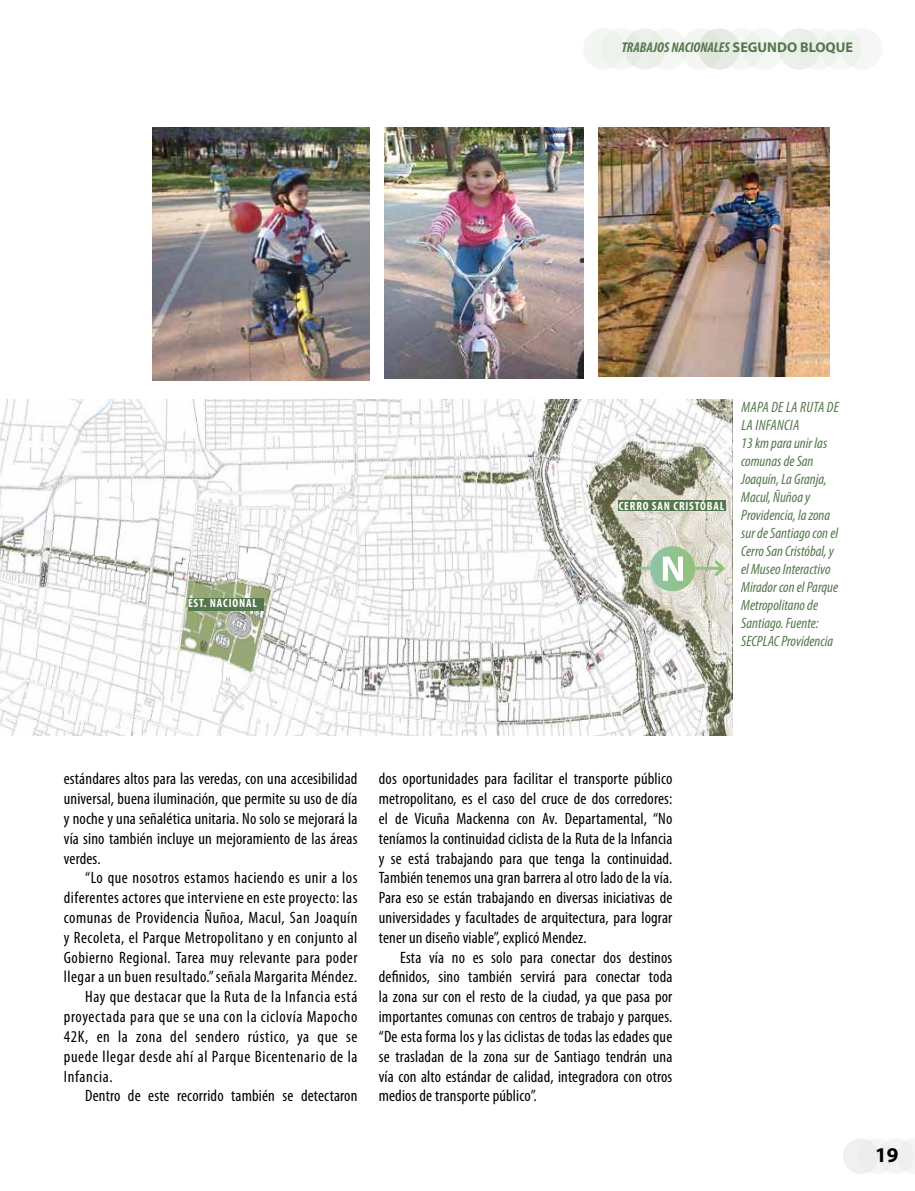
<style>
.page{position:relative;width:915px;height:1191px;background:#fff}
.page>*{position:absolute;margin:0;border:0;box-sizing:border-box;transform-origin:0 0}
.t1{font:700 21px "Myriad Pro";color:#000}
.t2{font:condensed 16.5px/19.8px "Myriad Pro";letter-spacing:.03em;color:#000;text-align:justify}
.t3{font:condensed 16.5px "Myriad Pro";letter-spacing:.01em;color:#000}
.t4{font:italic condensed 15px/18px "Myriad Pro";color:#54774d}
.t5{font:italic 700 condensed 14.25px "Myriad Pro";color:#54774d}
.t6{font:700 condensed 12px "Myriad Pro";letter-spacing:.07em;color:#fff}
.s1{font-style:normal;font-stretch:normal}
</style>
<div class="page">
<div style="left:842px;top:1138px;width:36px;height:36px;background:#f0f0f1;border-radius:50%"></div>
<div style="left:858px;top:1138px;width:36px;height:36px;background:#e6e7e8;border-radius:50%"></div>
<div style="left:878px;top:1138px;width:35px;height:36px;background:#efefef;border-radius:50%"></div>
<svg style="left:899px;top:1138px;width:15px;height:33px"></svg>
<img style="left:0;top:400px;width:732px;height:335px">
<div style="left:583px;top:28px;width:41px;height:42px;background:#f4f6f3;border-radius:50%"></div>
<div style="left:601px;top:28px;width:41px;height:42px;background:#eef1ec;border-radius:50%"></div>
<div style="left:624px;top:28px;width:41px;height:42px;background:#e7ece5;border-radius:50%"></div>
<div style="left:645px;top:28px;width:41px;height:42px;background:#f4f7f3;border-radius:50%"></div>
<div style="left:680px;top:28px;width:41px;height:42px;background:#f4f6f3;border-radius:50%"></div>
<div style="left:698px;top:28px;width:41px;height:42px;background:#dfe6dc;border-radius:50%"></div>
<div style="left:721px;top:28px;width:41px;height:42px;background:linear-gradient(to bottom,#ebf0e9,#edf1eb);border-radius:50%"></div>
<div style="left:742px;top:28px;width:41px;height:42px;background:#f4f7f3;border-radius:50%"></div>
<div style="left:778px;top:28px;width:41px;height:42px;background:#ecf0eb;border-radius:50%"></div>
<div style="left:796px;top:28px;width:41px;height:42px;background:#e5ebe3;border-radius:50%"></div>
<div style="left:819px;top:28px;width:41px;height:42px;background:#eef2ed;border-radius:50%"></div>
<div style="left:840px;top:28px;width:42px;height:42px;background:#f4f7f3;border-radius:50%"></div>
<img style="left:153px;top:128px;width:217px;height:252px">
<img style="left:598px;top:128px;width:231px;height:249px">
<img style="left:384px;top:128px;width:199px;height:250px">
<div style="left:618px;top:500px;width:108px;height:11px;background:#54774d"></div>
<div style="left:188px;top:598px;width:75px;height:12px;background:#54774d"></div>
<hr style="left:635px;top:567px;width:87px;height:3px;background:#fff">
<svg style="left:710px;top:557px;width:17px;height:22px"></svg>
<svg style="left:649px;top:546px;width:46px;height:45px"></svg>
<svg style="left:662px;top:556px;width:20px;height:25px"></svg>
<p class="t5" style="left:621px;top:38px;width:233px">TRABAJOS NACIONALES <span class="s1">SEGUNDO BLOQUE</span></p>
<p class="t6" style="left:188px;top:596px;width:36px">EST. NACIO</p>
<p class="t6" style="left:239px;top:596px;width:14px">NAL</p>
<p class="t6" style="left:618px;top:498px;width:107px">CERRO SAN CRISTÓBAL</p>
<p class="t4" style="left:741px;top:398px;width:98px">Mapa dela Ruta de la Infancia<br>13 km para unir las comunas de San<br>Joaquín, La Granja,<br>Macul, Ñuñoa y<br>Providencia, la zona sur de Santiago con el<br>Cerro San Cristóbal, y el Museo Interactivo<br>Mirador con el Parque<br>Metropolitano de<br>Santiago. Fuente:<br>SECPLAC Providencia</p>
<p class="t2" style="left:64px;top:769px;width:295px">estándares altos para las veredas, con una accesibilidad universal, buena iluminación, que permite su uso de día y noche y una señalética unitaria. No solo se mejorará la vía sino también incluye un mejoramiento de las áreas verdes.</p>
<p class="t2" style="left:85px;top:868px;width:274px">“Lo que nosotros estamos haciendo es unir a los</p>
<p class="t2" style="left:64px;top:887px;width:295px">diferentes actores que interviene en este proyecto: las</p>
<p class="t2" style="left:64px;top:907px;width:295px">comunas de Providencia Ñuñoa, Macul, San Joaquín</p>
<p class="t2" style="left:64px;top:927px;width:295px">y Recoleta, el Parque Metropolitano y en conjunto al</p>
<p class="t2" style="left:64px;top:947px;width:295px">Gobierno Regional. Tarea muy relevante para poder</p>
<p class="t2" style="left:64px;top:967px;width:295px">llegar a un buen resultado.” señala Margarita Méndez.</p>
<p class="t2" style="left:85px;top:986px;width:274px">Hay que destacar que la Ruta de la Infancia está</p>
<p class="t2" style="left:64px;top:1006px;width:295px">proyectada para que se una con la ciclovía Mapocho</p>
<p class="t2" style="left:64px;top:1026px;width:295px">42K, en la zona del sendero rústico, ya que se</p>
<p class="t2" style="left:64px;top:1046px;width:295px">puede llegar desde ahí al Parque Bicentenario de la</p>
<p class="t2" style="left:64px;top:1066px;width:50px">Infancia.</p>
<p class="t3" style="left:85px;top:1085px;width:274px">Dentro de este recorrido también se detectaron</p>
<p class="t2" style="left:378px;top:769px;width:295px">dos oportunidades para facilitar el transporte público metropolitano, es el caso del cruce de dos corredores: el de Vicuña Mackenna con Av. Departamental, “No teníamos la continuidad ciclista de la Ruta de la Infancia y se está trabajando para que tenga la continuidad.<br>También tenemos una gran barrera al otro lado de la vía.<br>Para eso se están trabajando en diversas iniciativas de universidades y facultades de arquitectura, para lograr tener un diseño viable”, explicó Mendez.</p>
<p class="t2" style="left:378px;top:947px;width:295px;text-indent:21px">Esta vía no es solo para conectar dos destinos definidos, sino también servirá para conectar toda la zona sur con el resto de la ciudad, ya que pasa por importantes comunas con centros de trabajo y parques. “De esta forma los y las ciclistas de todas las edades que se trasladan de la zona sur de Santiago tendrán una vía con alto estándar de calidad, integradora con otros medios de transporte público”.</p>
<p class="t1" style="left:874px;top:1141px;width:25px">19</p>
</div>
